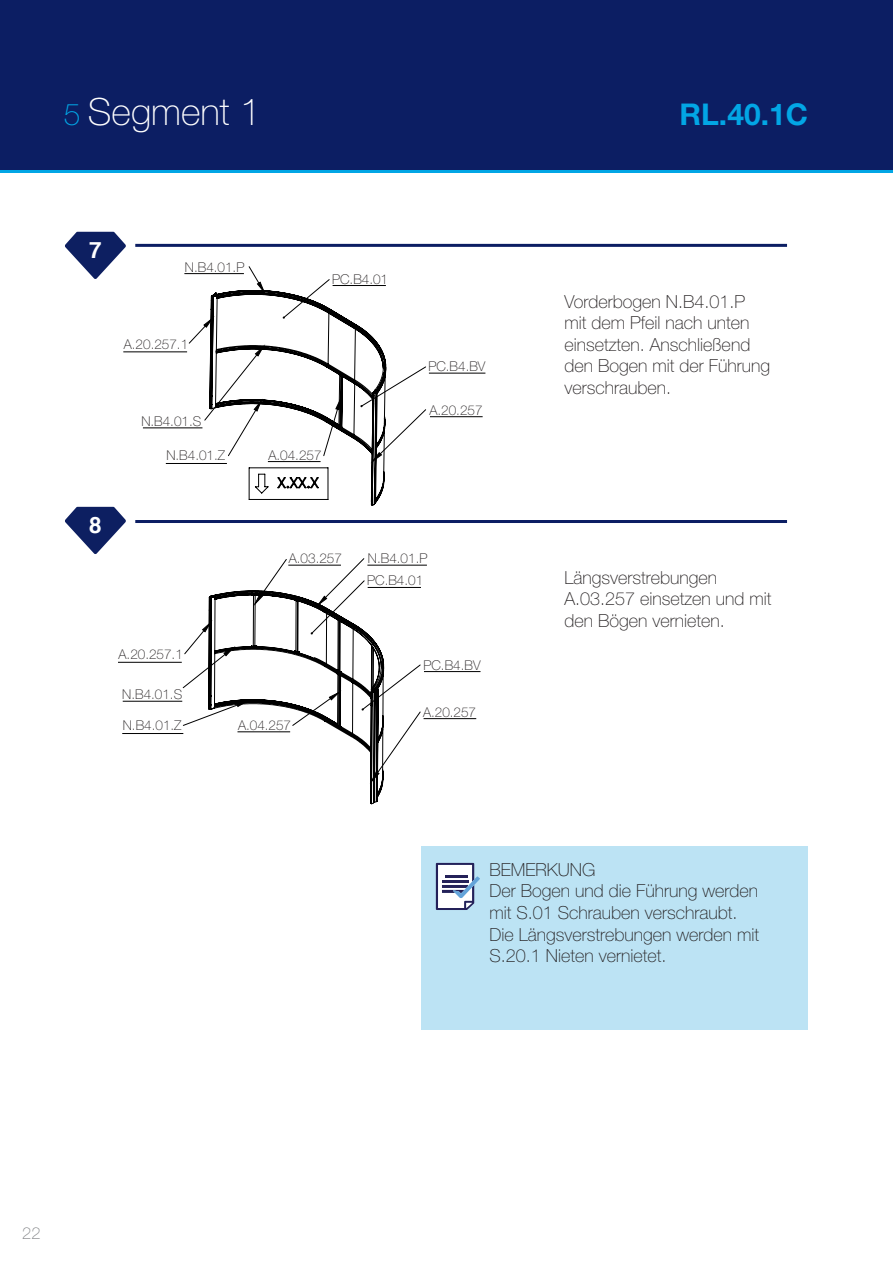
<style>
.page{position:relative;width:893px;height:1263px;background:#fff}
.page>*{position:absolute;margin:0;border:0;box-sizing:border-box;transform-origin:0 0}
.t1{font:100 37.5px "Helvetica Neue LT Pro";color:#fff}
.t2{font:700 30px "Helvetica Neue LT Pro";color:#02a6e5}
.t3{font:700 22.5px "Helvetica";color:#fff}
.t4{font:100 18px/21.6px "Helvetica Neue LT Pro";color:#231f20}
.t5{font:100 16.5px "Helvetica Neue LT Pro";color:#808285}
.t6{font:100 13.5px "Helvetica Neue LT Pro";color:#231f20}
.s1{font-size:30px;color:#02a6e5}
</style>
<div class="page">
<div style="left:0;top:0;width:893px;height:172px;background:#0c1e63"></div>
<hr style="left:0;top:170px;width:893px;height:2px;background:#02a6e5">
<svg style="left:182px;top:558px;width:239px;height:207px"></svg>
<svg style="left:202px;top:590px;width:182px;height:215px"></svg>
<svg style="left:188px;top:266px;width:238px;height:182px"></svg>
<svg style="left:203px;top:281px;width:184px;height:225px"></svg>
<svg style="left:65px;top:232px;width:61px;height:47px"></svg>
<svg style="left:65px;top:507px;width:61px;height:47px"></svg>
<hr style="left:135px;top:244px;width:652px;height:3px;background:#0c1e63">
<hr style="left:135px;top:520px;width:652px;height:3px;background:#0c1e63">
<hr style="left:143px;top:427px;width:59px;height:1px;background:#000">
<hr style="left:123px;top:701px;width:59px;height:1px;background:#000">
<hr style="left:424px;top:671px;width:56px;height:1px;background:#000">
<hr style="left:368px;top:587px;width:53px;height:1px;background:#000">
<hr style="left:333px;top:285px;width:53px;height:1px;background:#000">
<hr style="left:429px;top:373px;width:56px;height:1px;background:#000">
<hr style="left:166px;top:463px;width:61px;height:1px;background:#000">
<hr style="left:122px;top:733px;width:61px;height:1px;background:#000">
<hr style="left:118px;top:662px;width:64px;height:1px;background:#000">
<hr style="left:123px;top:351px;width:64px;height:1px;background:#000">
<hr style="left:430px;top:416px;width:53px;height:1px;background:#000">
<hr style="left:237px;top:731px;width:53px;height:1px;background:#000">
<hr style="left:268px;top:461px;width:53px;height:1px;background:#000">
<hr style="left:288px;top:565px;width:53px;height:1px;background:#000">
<hr style="left:367px;top:565px;width:60px;height:1px;background:#000">
<hr style="left:184px;top:273px;width:60px;height:1px;background:#000">
<hr style="left:424px;top:718px;width:52px;height:1px;background:#000">
<div style="left:422px;top:846px;width:386px;height:184px;background:#bce3f4"></div>
<svg style="left:436px;top:863px;width:44px;height:47px;background:#abb4ca"></svg>
<p class="t1" style="left:64px;top:90px;width:199px"><span class="s1">5</span> Segment 1</p>
<p class="t2" style="left:679px;top:96px;width:130px">RL.40.1C</p>
<p class="t3" style="left:89px;top:232px;width:14px">7</p>
<p class="t6" style="left:185px;top:259px;width:61px">N.B4.01.P</p>
<p class="t6" style="left:124px;top:336px;width:66px">A.20.257.1</p>
<p class="t3" style="left:89px;top:507px;width:14px">8</p>
<p class="t6" style="left:141px;top:413px;width:61px">N.B4.01.S</p>
<p class="t6" style="left:166px;top:448px;width:60px">N.B4.01.Z</p>
<p class="t6" style="left:332px;top:271px;width:58px">PC.B4.01</p>
<p class="t6" style="left:268px;top:447px;width:55px">A.04.257</p>
<p class="t6" style="left:428px;top:359px;width:59px">PC.B4.BV</p>
<p class="t6" style="left:429px;top:402px;width:55px">A.20.257</p>
<p class="t6" style="left:289px;top:551px;width:55px">A.03.257</p>
<p class="t6" style="left:368px;top:551px;width:61px">N.B4.01.P</p>
<p class="t6" style="left:367px;top:573px;width:58px">PC.B4.01</p>
<p class="t6" style="left:119px;top:647px;width:66px">A.20.257.1</p>
<p class="t6" style="left:122px;top:687px;width:61px">N.B4.01.S</p>
<p class="t6" style="left:123px;top:718px;width:60px">N.B4.01.Z</p>
<p class="t6" style="left:238px;top:717px;width:55px">A.04.257</p>
<p class="t6" style="left:423px;top:657px;width:59px">PC.B4.BV</p>
<p class="t6" style="left:423px;top:704px;width:55px">A.20.257</p>
<p class="t4" style="left:564px;top:290px;width:207px">Vorderbogen N.B4.01.P mit dem Pfeil nach unten einsetzten. Anschließend den Bogen mit der Führung verschrauben.</p>
<p class="t4" style="left:564px;top:566px;width:208px">Längsverstrebungen<br>A.03.257 einsetzen und mit den Bögen vernieten.</p>
<p class="t4" style="left:489px;top:858px;width:108px">BEMERKUNG</p>
<p class="t4" style="left:489px;top:880px;width:271px">Der Bogen und die Führung werden mit S.01 Schrauben verschraubt.<br>Die Längsverstrebungen werden mit<br>S.20.1 Nieten vernietet.</p>
<p class="t5" style="left:22px;top:1223px;width:20px">22</p>
</div>
